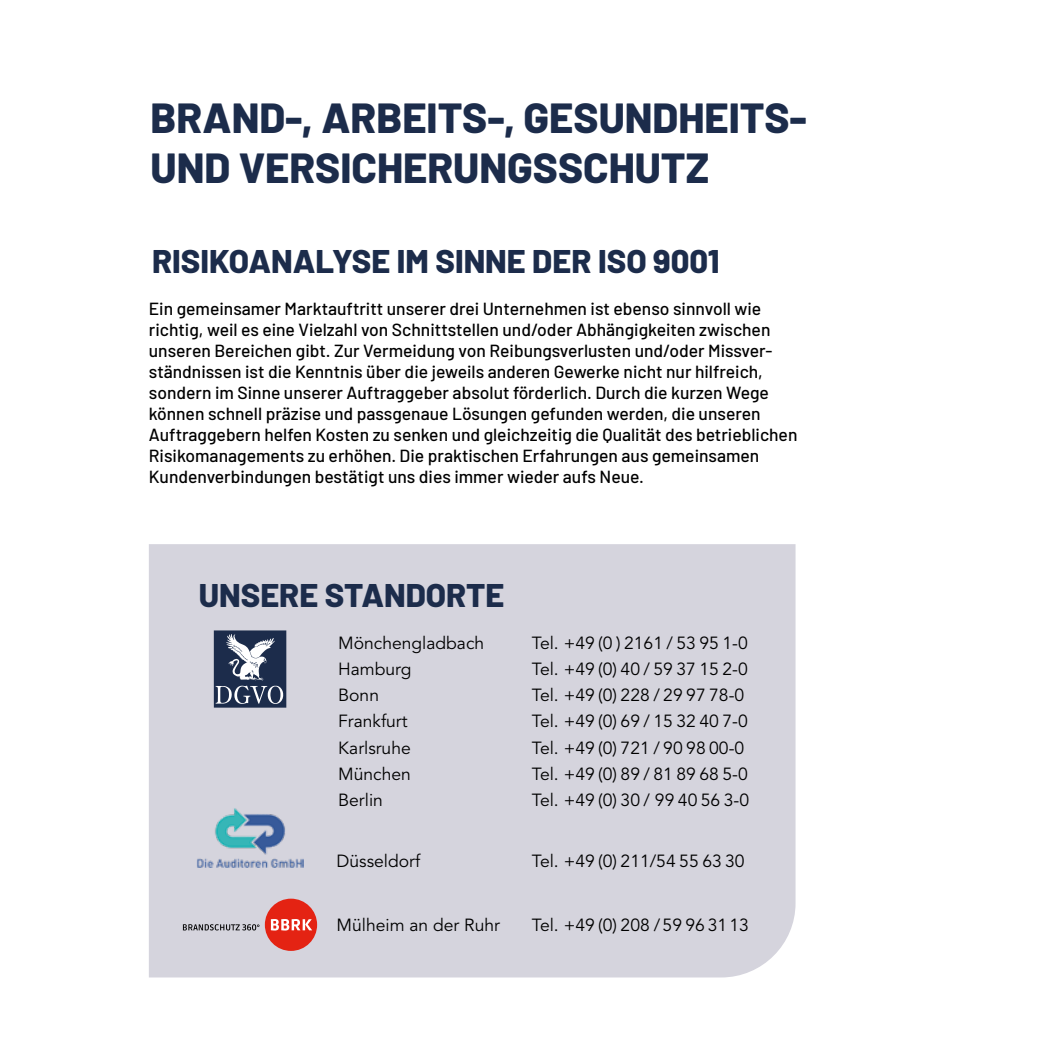
<style>
.page{position:relative;width:1042px;height:1042px;background:#fff}
.page>*{position:absolute;margin:0;border:0;box-sizing:border-box;transform-origin:0 0}
.t1{font:800 42px/50.4px "Barlow";color:#1c2c4b}
.t2{font:800 32.73px "Barlow";color:#1c2c4b}
.t3{font:500 17.5px/21px "Barlow";color:#000}
.t4{font:17.5px/26.2px "Avenir LT";color:#000}
</style>
<div class="page">
<div style="left:149px;top:544px;width:646px;height:433px;background:#d5d4dd"></div>
<img style="left:197px;top:807px;width:106px;height:61px">
<div style="left:265px;top:898px;width:52px;height:53px;background:#e42313;border-radius:50%"></div>
<svg style="left:183px;top:924px;width:76px;height:6px"></svg>
<svg style="left:271px;top:919px;width:41px;height:11px"></svg>
<svg style="left:214px;top:630px;width:72px;height:77px"></svg>
<h1 class="t1" style="left:150px;top:89px;width:658px">BRAND-, ARBEITS-, GESUNDHEITS-<br>UND VERSICHERUNGSSCHUTZ</h1>
<h2 class="t2" style="left:152px;top:237px;width:569px">RISIKOANALYSE IM SINNE DER ISO 9001</h2>
<p class="t3" style="left:149px;top:297px;width:650px">Ein gemeinsamer Marktauftritt unserer drei Unternehmen ist ebenso sinnvoll wie richtig, weil es eine Vielzahl von Schnittstellen und/oder Abhängigkeiten zwischen unseren Bereichen gibt. Zur Vermeidung von Reibungsverlusten und/oder Missver&shy;ständnissen ist die Kenntnis über die jeweils anderen Gewerke nicht nur hilfreich, sondern im Sinne unserer Auftraggeber absolut förderlich. Durch die kurzen Wege können schnell präzise und passgenaue Lösungen gefunden werden, die unseren Auftraggebern helfen Kosten zu senken und gleichzeitig die Qualität des betrieblichen Risikomanagements zu erhöhen. Die praktischen Erfahrungen aus gemeinsamen Kundenverbindungen bestätigt uns dies immer wieder aufs Neue.</p>
<h2 class="t2" style="left:199px;top:570px;width:307px">UNSERE STANDORTE</h2>
<p class="t4" style="left:338px;top:630px;width:147px">Mönchengladbach<br>Hamburg<br>Bonn<br>Frankfurt<br>Karlsruhe<br>München<br>Berlin</p>
<p class="t4" style="left:532px;top:630px;width:219px">Tel. +49 (0 ) 2161 / 53 95 1-0<br>Tel. +49 (0) 40 / 59 37 15 2-0<br>Tel. +49 (0) 228 / 29 97 78-0<br>Tel. +49 (0) 69 / 15 32 40 7-0<br>Tel. +49 (0) 721 / 90 98 00-0<br>Tel. +49 (0) 89 / 81 89 68 5-0<br>Tel. +49 (0) 30 / 99 40 56 3-0</p>
<p class="t4" style="left:336px;top:848px;width:85px">Düsseldorf</p>
<p class="t4" style="left:532px;top:848px;width:214px">Tel. +49 (0) 211/54 55 63 30</p>
<p class="t4" style="left:336px;top:913px;width:165px">Mülheim an der Ruhr</p>
<p class="t4" style="left:532px;top:913px;width:218px">Tel. +49 (0) 208 / 59 96 3113</p>
</div>
